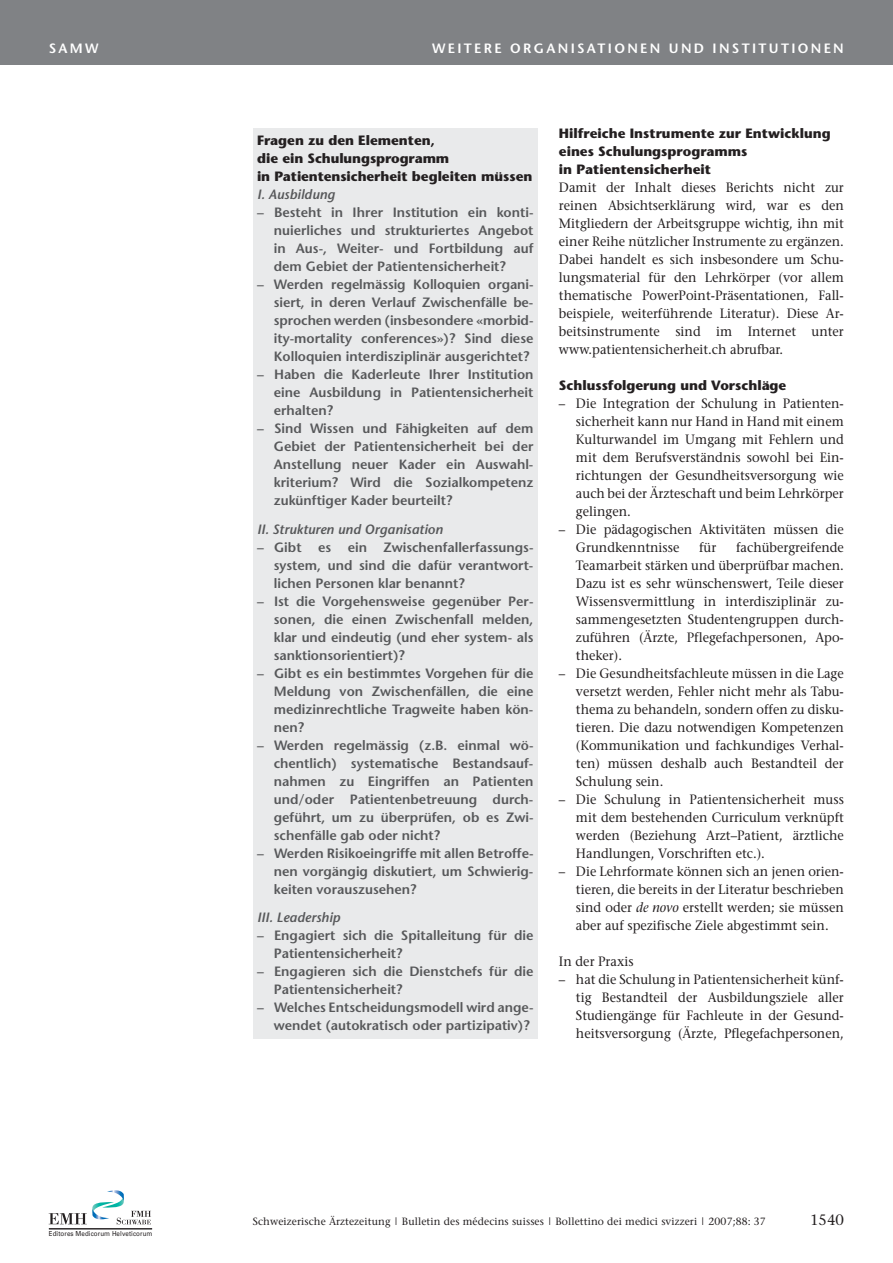
<style>
.page{position:relative;width:893px;height:1263px;background:#fff}
.page>*{position:absolute;margin:0;border:0;box-sizing:border-box;transform-origin:0 0}
.t1{font:15px "Stone Serif";color:#231f20}
.t2{font:13.5px/18px "Stone Serif";color:#231f20;text-align:justify;scale:.95 1}
.t3{font:600 13.5px/18px "Stone Sans";color:#57585a;text-align:justify}
.t4{font:700 13.5px/18px "Stone Sans";color:#231f20}
.t5{font:italic 600 13.5px "Stone Sans";color:#57585a}
.t6{font:600 13.5px "Stone Sans";letter-spacing:.17em;color:#fff}
.t7{font:10.5px "Stone Serif";letter-spacing:.01em;color:#231f20}
.t8{font:6.9px "Univers";letter-spacing:.015em;color:#231f20;scale:.9 1}
.s1{font-style:italic}
</style>
<div class="page">
<div style="left:253px;top:128px;width:285px;height:910px;background:#e9eaeb"></div>
<svg style="left:49px;top:1190px;width:102px;height:34px"></svg>
<hr style="left:49px;top:1228px;width:103px;height:1px;background:#231f20">
<div style="left:0;top:0;width:893px;height:64px;background:#808285"></div>
<p class="t6" style="left:49px;top:42px;width:51px">SAMW</p>
<p class="t6" style="left:432px;top:42px;width:413px">WEITERE ORGANISATIONEN UND INSTITUTIONEN</p>
<p class="t4" style="left:257px;top:133px;width:277px">Fragen zu den Elementen,<br>die ein Schulungsprogramm<br>in Patientensicherheit begleiten müssen</p>
<p class="t5" style="left:257px;top:189px;width:79px">I. Ausbildung</p>
<p class="t3" style="left:274px;top:205px;width:261px;text-indent:-17px">– Besteht in Ihrer Institution ein konti&shy;nuierliches und strukturiertes Angebot in Aus-, Weiter- und Fortbildung auf dem Gebiet der Patientensicherheit?</p>
<p class="t3" style="left:274px;top:277px;width:261px;text-indent:-17px">– Werden regelmässig Kolloquien organi&shy;siert, in deren Verlauf Zwischenfälle be&shy;sprochen werden (insbesondere «morbid&shy;ity-mortality conferences»)? Sind diese Kolloquien interdisziplinär ausgerichtet?</p>
<p class="t3" style="left:274px;top:367px;width:261px;text-indent:-17px">– Haben die Kaderleute Ihrer Institution eine Ausbildung in Patientensicherheit erhalten?</p>
<p class="t3" style="left:274px;top:421px;width:261px;text-indent:-17px">– Sind Wissen und Fähigkeiten auf dem Gebiet der Patientensicherheit bei der Anstellung neuer Kader ein Auswahl&shy;kriterium? Wird die Sozialkompetenz zukünftiger Kader beurteilt?</p>
<p class="t5" style="left:257px;top:524px;width:187px">II. Strukturen und Organisation</p>
<p class="t3" style="left:274px;top:539px;width:261px;text-indent:-17px">– Gibt es ein Zwischenfallerfassungs&shy;system, und sind die dafür verantwort&shy;lichen Personen klar benannt?</p>
<p class="t3" style="left:274px;top:593px;width:261px;text-indent:-17px">– Ist die Vorgehensweise gegenüber Per&shy;sonen, die einen Zwischenfall melden, klar und eindeutig (und eher system- als sanktionsorientiert)?</p>
<p class="t3" style="left:274px;top:665px;width:261px;text-indent:-17px">– Gibt es ein bestimmtes Vorgehen für die Meldung von Zwischenfällen, die eine medizinrechtliche Tragweite haben kön&shy;nen?</p>
<p class="t3" style="left:274px;top:737px;width:261px;text-indent:-17px">– Werden regelmässig (z.B. einmal wö&shy;chentlich) systematische Bestandsauf&shy;nahmen zu Eingriffen an Patienten und/oder Patientenbetreuung durch&shy;geführt, um zu überprüfen, ob es Zwi&shy;schenfälle gab oder nicht?</p>
<p class="t3" style="left:274px;top:845px;width:261px;text-indent:-17px">– Werden Risikoeingriffe mit allen Betroffe&shy;nen vorgängig diskutiert, um Schwierig&shy;keiten vorauszusehen?</p>
<p class="t5" style="left:257px;top:912px;width:85px">III. Leadership</p>
<p class="t3" style="left:274px;top:928px;width:261px;text-indent:-17px">– Engagiert sich die Spitalleitung für die<br>Patientensicherheit?</p>
<p class="t3" style="left:274px;top:964px;width:261px;text-indent:-17px">– Engagieren sich die Dienstchefs für die<br>Patientensicherheit?</p>
<p class="t3" style="left:257px;top:1000px;width:278px;text-align:right">– Welches Entscheidungsmodell wird ange&shy;wendet (autokratisch oder partizipativ)?</p>
<p class="t4" style="left:559px;top:125px;width:273px">Hilfreiche Instrumente zur Entwicklung eines Schulungsprogramms<br>in Patientensicherheit</p>
<p class="t2" style="left:559px;top:180px;width:301px">Damit der Inhalt dieses Berichts nicht zur reinen Absichtserklärung wird, war es den Mitgliedern der Arbeitsgruppe wichtig, ihn mit einer Reihe nützlicher Instrumente zu ergänzen.<br>Dabei handelt es sich insbesondere um Schu&shy;lungsmaterial für den Lehrkörper (vor allem thematische PowerPoint-Präsentationen, Fall&shy;beispiele, weiterführende Literatur). Diese Ar&shy;beitsinstrumente sind im Internet unter www.patientensicherheit.ch abrufbar.</p>
<p class="t4" style="left:559px;top:378px;width:229px">Schlussfolgerung und Vorschläge</p>
<p class="t2" style="left:576px;top:396px;width:283px;text-indent:-17px">– Die Integration der Schulung in Patienten&shy;sicherheit kann nur Hand in Hand mit einem Kulturwandel im Umgang mit Fehlern und mit dem Berufsverständnis sowohl bei Ein&shy;richtungen der Gesundheitsversorgung wie auch bei der Ärzteschaft und beim Lehrkörper gelingen.</p>
<p class="t2" style="left:576px;top:522px;width:283px;text-indent:-17px">– Die pädagogischen Aktivitäten müssen die<br>Grundkenntnisse</p>
<p class="t2" style="left:576px;top:540px;width:283px;text-indent:160px">fachübergreifende Teamarbeit stärken und überprüfbar machen.<br>Dazu ist es sehr wünschenswert, Teile dieser Wissensvermittlung in interdisziplinär zu&shy;sammengesetzten Studentengruppen durch&shy;zuführen (Ärzte, Pflegefachpersonen, Apo&shy;theker).</p>
<p class="t2" style="left:576px;top:666px;width:283px;text-indent:-17px">– Die Gesundheitsfachleute müssen in die Lage versetzt werden, Fehler nicht mehr als Tabu&shy;thema zu behandeln, sondern offen zu disku&shy;tieren. Die dazu notwendigen Kompetenzen (Kommunikation und fachkundiges Verhal&shy;ten) müssen deshalb auch Bestandteil der Schulung sein.</p>
<p class="t2" style="left:576px;top:792px;width:283px;text-indent:-17px">– Die Schulung in Patientensicherheit muss mit dem bestehenden Curriculum verknüpft werden (Beziehung Arzt–Patient, ärztliche Handlungen, Vorschriften etc.).</p>
<p class="t2" style="left:576px;top:864px;width:283px;text-indent:-17px">– Die Lehrformate können sich an jenen orien&shy;tieren, die bereits in der Literatur beschrieben sind oder <span class="s1">de novo</span> erstellt werden; sie müssen aber auf spezifische Ziele abgestimmt sein.</p>
<p class="t2" style="left:559px;top:954px;width:80px">In der Praxis</p>
<p class="t2" style="left:576px;top:972px;width:283px;text-indent:-17px">– hat die Schulung in Patientensicherheit künf&shy;tig Bestandteil der Ausbildungsziele aller Studiengänge für Fachleute in der Gesund&shy;heitsversorgung (Ärzte, Pflegefachpersonen,</p>
<p class="t2" style="left:699px;top:540px;width:20px">für</p>
<p class="t8" style="left:49px;top:1229px;width:117px">Editores Medicorum Helveticorum</p>
<p class="t7" style="left:253px;top:1217px;width:515px">Schweizerische Ärztezeitung | Bulletin des médecins suisses | Bollettino dei medici svizzeri | 2007;88: 37</p>
<p class="t1" style="left:810px;top:1213px;width:35px">1540</p>
</div>
